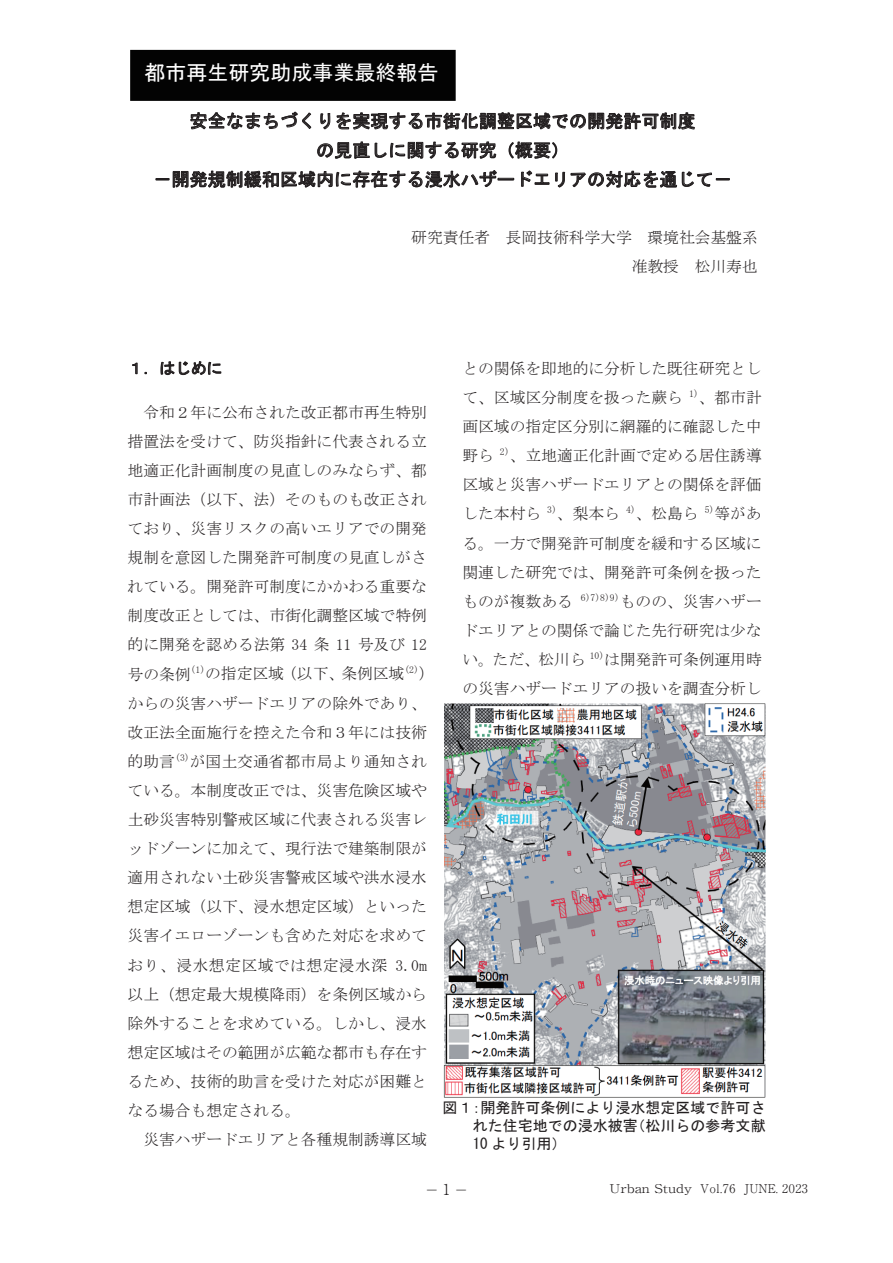
<style>
.page{position:relative;width:893px;height:1263px;background:#fff}
.page>*{position:absolute;margin:0;border:0;box-sizing:border-box;transform-origin:0 0}
.t1{font:21px "MS Gothic";color:#fff}
.t2{font:18px/29.1px "MS Gothic";letter-spacing:.005em;color:#231f20;text-align:center}
.t3{font:15.75px/29.1px "MS Mincho";color:#231f20;text-align:right}
.t4{font:15.75px "MS Gothic";color:#231f20}
.t5{font:15px/18px "MS Gothic";color:#231f20;text-align:justify}
.t6{font:300 13.5px "Ryumin Pro";color:#231f20;scale:1.3 1}
.t7{font:300 12px "Ryumin Pro";color:#231f20;scale:1.2 1}
.s1{font-size:15px}
</style>
<div class="page">
<div style="left:132px;top:52px;width:322px;height:47px;background:#030303"></div>
<div style="left:130px;top:50px;width:326px;height:51px;border:4px solid #030303"></div>
<img style="left:443px;top:703px;width:322px;height:395px">
<h1 class="t1" style="left:145px;top:62px;width:295px">都市再生研究助成事業最終報告</h1>
<p class="t2" style="left:153px;top:106px;width:580px">安全なまちづくりを実現する市街化調整区域での開発許可制度<br>の見直しに関する研究（概要）<br>－開発規制緩和区域内に存在する浸水ハザードエリアの対応を通じて－</p>
<p class="t3" style="left:411px;top:223px;width:348px">研究責任者 長岡技術科学大学 環境社会基盤系准教授 松川寿也</p>
<p class="t4" style="left:128px;top:360px;width:96px">１．はじめに</p>
<p class="t3" style="left:128px;top:397px;width:309px;text-align:left;text-indent:16px">令和２年に公布された改正都市再生特別措置法を受けて、防災指針に代表される立地適正化計画制度の見直しのみならず、都市計画法（以下、法）そのものも改正されており、災害リスクの高いエリアでの開発規制を意図した開発許可制度の見直しがされている。開発許可制度にかかわる重要な制度改正としては、市街化調整区域で特例的に開発を認める法第 34 条 11 号及び 12号の条例<sup>(1)</sup>の指定区域（以下、条例区域<sup>(2)</sup>）からの災害ハザードエリアの除外であり、改正法全面施行を控えた令和３年には技術的助言<sup>(3)</sup>が国土交通省都市局より通知されている。本制度改正では、災害危険区域や土砂災害特別警戒区域に代表される災害レッドゾーンに加えて、現行法で建築制限が適用されない土砂災害警戒区域や洪水浸水想定区域（以下、浸水想定区域）といった災害イエローゾーンも含めた対応を求めており、浸水想定区域では想定浸水深 3.0m以上（想定最大規模降雨）を条例区域から除外することを求めている。しかし、浸水想定区域はその範囲が広範な都市も存在するため、技術的助言を受けた対応が困難となる場合も想定される。</p>
<p class="t3" style="left:143px;top:1125px;width:285px">災害ハザードエリアと各種規制誘導区域</p>
<p class="t3" style="left:462px;top:354px;width:301px;text-align:justify">との関係を即地的に分析した既往研究として、区域区分制度を扱った蕨ら <sup>1)</sup>、都市計画区域の指定区分別に網羅的に確認した中野ら <sup>2)</sup>、立地適正化計画で定める居住誘導区域と災害ハザードエリアとの関係を評価した本村ら <sup>3)</sup>、梨本ら <sup>4)</sup>、松島ら <sup>5)</sup>等がある。一方で開発許可制度を緩和する区域に関連した研究では、開発許可条例を扱ったものが複数ある <sup>6)7)8)9)</sup>ものの、災害ハザードエリアとの関係で論じた先行研究は少ない。ただ、松川ら <sup>10)</sup>は開発許可条例運用時の災害ハザードエリアの扱いを調査分析し</p>
<p class="t5" style="left:473px;top:1098px;width:294px;text-indent:-30px">図１：開発許可条例により浸水想定区域で許可された住宅地での浸水被害（松川らの参考文献10 より引用）</p>
<p class="t6" style="left:423px;top:1179px;width:38px">−<span class="s1">1</span>−</p>
<p class="t7" style="left:609px;top:1179px;width:167px">Urban Study Vol.76 JUNE. 2023</p>
</div>
